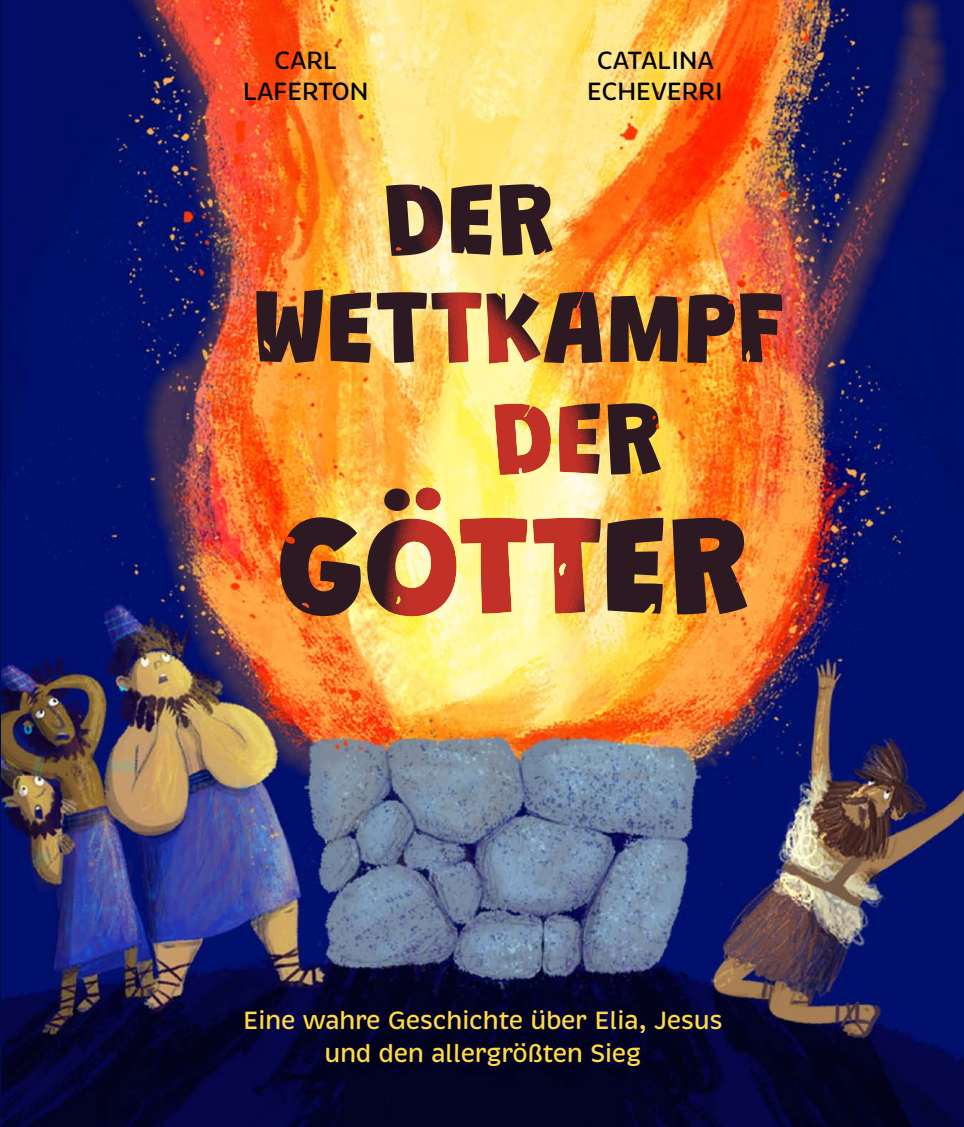
<style>
.page{position:relative;width:964px;height:1127px;background:#fff}
.page>*{position:absolute;margin:0;border:0;box-sizing:border-box;transform-origin:0 0}
.t1{font:100 142.5px "Grandstander";letter-spacing:-.015em;color:#2d1921}
.t2{font:100 105px "Grandstander";color:#2d1921}
.t3{font:500 25.5px/33px "Brevia";letter-spacing:-.02em;color:#ffd946;text-align:center}
.t4{font:500 25.5px/30.6px "Brevia";letter-spacing:-.025em;color:#000;text-align:center}
</style>
<div class="page">
<img style="left:0;top:0;width:963px;height:1127px">
<svg style="left:262px;top:340px;width:9px;height:16px"></svg>
<svg style="left:742px;top:350px;width:8px;height:18px"></svg>
<svg style="left:283px;top:534px;width:12px;height:10px"></svg>
<svg style="left:720px;top:514px;width:9px;height:7px"></svg>
<svg style="left:692px;top:361px;width:5px;height:5px"></svg>
<svg style="left:651px;top:415px;width:8px;height:15px"></svg>
<svg style="left:763px;top:350px;width:5px;height:8px"></svg>
<svg style="left:726px;top:299px;width:8px;height:6px"></svg>
<svg style="left:302px;top:601px;width:8px;height:7px"></svg>
<svg style="left:735px;top:576px;width:7px;height:7px"></svg>
<svg style="left:643px;top:603px;width:13px;height:14px"></svg>
<svg style="left:350px;top:290px;width:6px;height:4px"></svg>
<svg style="left:368px;top:9px;width:249px;height:714px;background:#fde07d"></svg>
<p class="t4" style="left:243px;top:46px;width:127px">CARL<br>LAFERTON</p>
<p class="t4" style="left:586px;top:46px;width:138px">CATALINA<br>ECHEVERRI</p>
<h2 class="t2" style="left:383px;top:139px;width:172px">DER</h2>
<h2 class="t2" style="left:254px;top:247px;width:532px">WETTKAMPF</h2>
<h2 class="t2" style="left:491px;top:358px;width:172px">DER</h2>
<h1 class="t1" style="left:275px;top:457px;width:473px">GÖTTER</h1>
<p class="t3" style="left:243px;top:1004px;width:481px">Eine wahre Geschichte über Elia, Jesus und den allergrößten Sieg</p>
</div>
